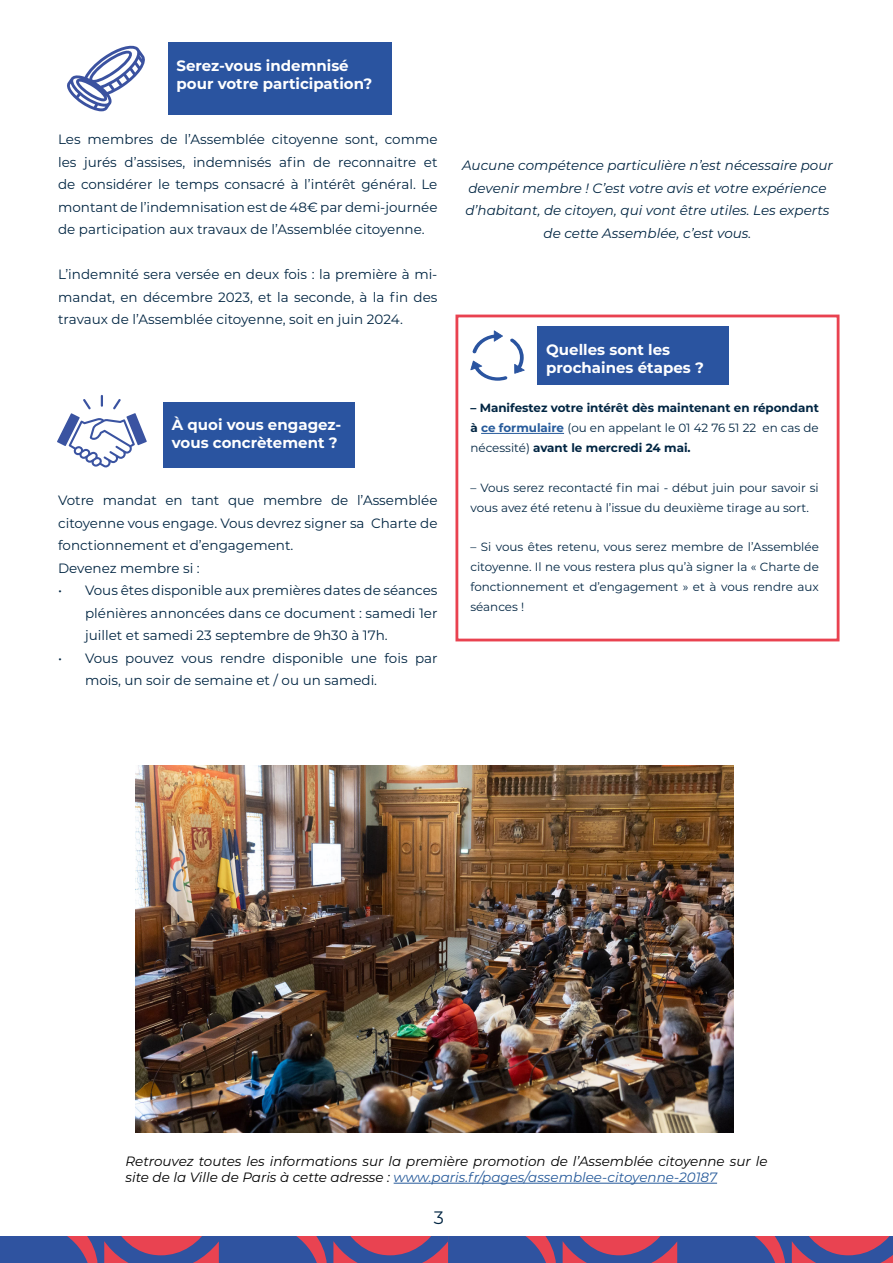
<style>
.page{position:relative;width:893px;height:1263px;background:#fff}
.page>*{position:absolute;margin:0;border:0;box-sizing:border-box;transform-origin:0 0}
.t1{font:18px "Montserrat";color:#002542}
.t2{font:700 15px/18px "Montserrat";color:#fff}
.t3{font:13.5px/22.5px "Montserrat";color:#002542;text-align:justify}
.t4{font:italic 13.5px/22.5px "Montserrat";color:#002542;text-align:center}
.t5{font:italic 13.5px/16.2px "Montserrat";color:#000}
.t6{font:11.85px/19.8px "Montserrat";color:#002542}
.t7{font:700 11.85px/19.8px "Montserrat";color:#002542;text-align:justify}
.s1{color:#275b9b}
.s2{font-weight:400}
</style>
<div class="page">
<svg style="left:0;top:1236px;width:893px;height:27px;background:#694d87"></svg>
<div style="left:455px;top:315px;width:384px;height:326px;background:#fff;border:3px solid #e94250"></div>
<hr style="left:481px;top:433px;width:83px;height:1px;background:#275b9b">
<img style="left:136px;top:766px;width:597px;height:366px">
<hr style="left:394px;top:1183px;width:323px;height:1px;background:#275b9b">
<svg style="left:67px;top:45px;width:78px;height:66px"></svg>
<div style="left:168px;top:43px;width:224px;height:72px;background:#2a54a0"></div>
<svg style="left:57px;top:395px;width:90px;height:72px"></svg>
<div style="left:163px;top:402px;width:192px;height:65px;background:#2a54a0"></div>
<svg style="left:470px;top:330px;width:55px;height:51px"></svg>
<div style="left:538px;top:326px;width:191px;height:59px;background:#2a54a0"></div>
<p class="t2" style="left:177px;top:56px;width:197px">Serez-vous indemnisé pour votre participation?</p>
<p class="t3" style="left:58px;top:128px;width:381px">Les membres de l’Assemblée citoyenne sont, comme les jurés d’assises, indemnisés afin de reconnaitre et de considérer le temps consacré à l’intérêt général. Le montant de l’indemnisation est de 48€ par demi-journée de participation aux travaux de l’Assemblée citoyenne.</p>
<p class="t3" style="left:58px;top:263px;width:381px">L’indemnité sera versée en deux fois : la première à mi&shy;mandat, en décembre 2023, et la seconde, à la fin des travaux de l’Assemblée citoyenne, soit en juin 2024.</p>
<p class="t2" style="left:172px;top:415px;width:171px">À quoi vous engagez&shy;vous concrètement ?</p>
<p class="t3" style="left:58px;top:489px;width:381px;text-align:left">Votre mandat en tant que membre de l’Assemblée citoyenne vous engage. Vous devrez signer sa Charte de fonctionnement et d’engagement.<br>Devenez membre si :</p>
<p class="t3" style="left:85px;top:579px;width:354px;text-indent:-27px">• Vous êtes disponible aux premières dates de séances plénières annoncées dans ce document : samedi 1er juillet et samedi 23 septembre de 9h30 à 17h.</p>
<p class="t3" style="left:85px;top:646px;width:354px;text-indent:-27px">• Vous pouvez vous rendre disponible une fois par mois, un soir de semaine et / ou un samedi.</p>
<p class="t4" style="left:462px;top:154px;width:372px">Aucune compétence particulière n’est nécessaire pour devenir membre ! C’est votre avis et votre expérience d’habitant, de citoyen, qui vont être utiles. Les experts de cette Assemblée, c’est vous.</p>
<p class="t2" style="left:546px;top:339px;width:159px">Quelles sont les prochaines étapes ?</p>
<p class="t7" style="left:470px;top:398px;width:350px">– Manifestez votre intérêt dès maintenant en répondant à <span class="s1">ce formulaire</span> <span class="s2">(ou en appelant le 01 42 76 51 22 en cas de nécessité)</span> avant le mercredi 24 mai.</p>
<p class="t6" style="left:470px;top:477px;width:350px">– Vous serez recontacté fin mai - début juin pour savoir si vous avez été retenu à l’issue du deuxième tirage au sort.</p>
<p class="t6" style="left:470px;top:537px;width:350px;text-align:justify">– Si vous êtes retenu, vous serez membre de l’Assemblée citoyenne. Il ne vous restera plus qu’à signer la « Charte de fonctionnement et d’engagement » et à vous rendre aux séances !</p>
<p class="t5" style="left:125px;top:1152px;width:644px">Retrouvez toutes les informations sur la première promotion de l’Assemblée citoyenne sur le site de la Ville de Paris à cette adresse : <span class="s1">www.paris.fr/pages/assemblee-citoyenne-20187</span></p>
<h1 class="t1" style="left:434px;top:1205px;width:12px">3</h1>
</div>
